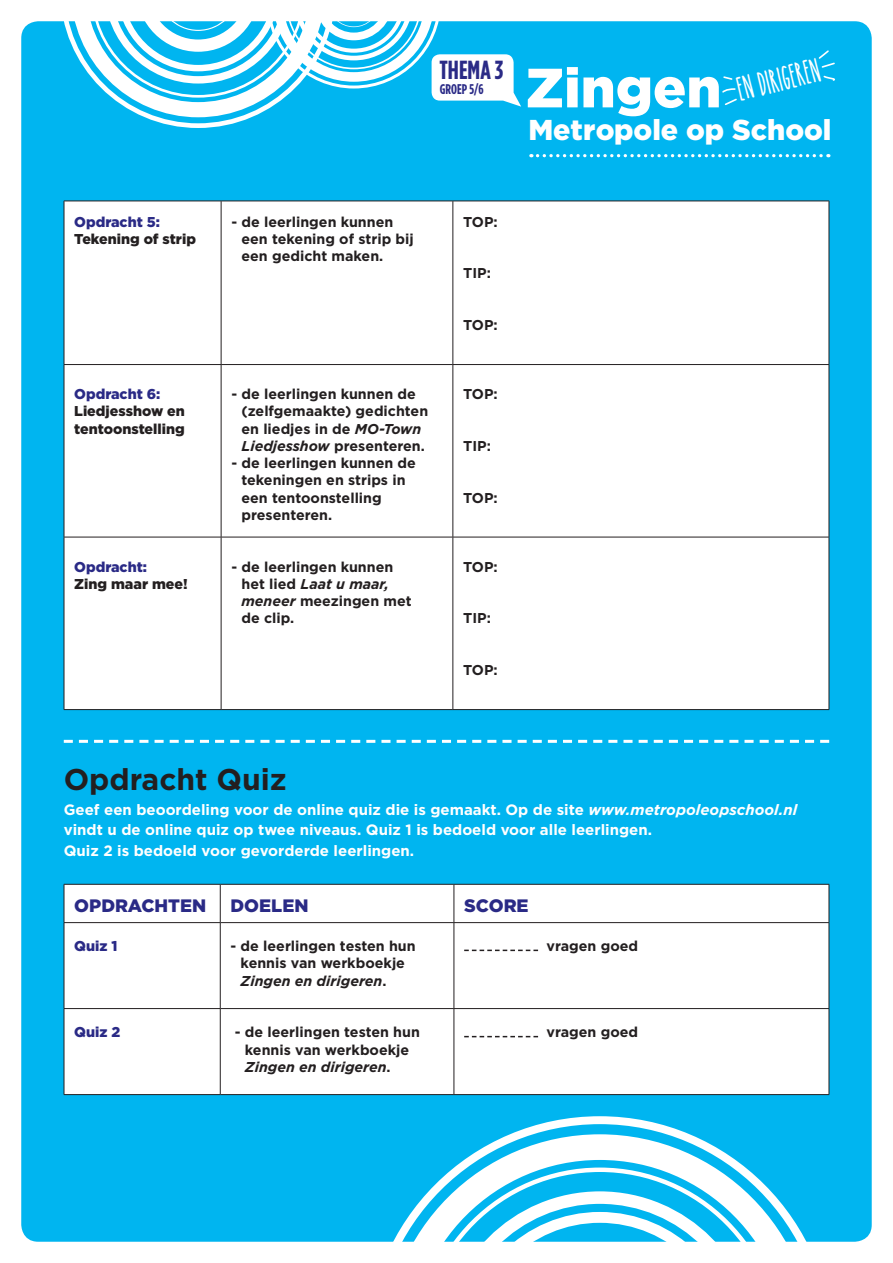
<style>
.page{position:relative;width:893px;height:1263px;background:#fff}
.page>*{position:absolute;margin:0;border:0;box-sizing:border-box;transform-origin:0 0}
.t1{font:900 55.2px "Gotham";color:#fff}
.t2{font:700 30px "Gotham";color:#231f20}
.t3{font:900 28.65px "Gotham";color:#fff}
.t4{font:700 26.1px "Gotham Condensed";color:#2a2a86}
.t5{font:23.1px "The Skinnybold";color:#fff;scale:.96 1}
.t6{font:900 18px "Gotham";color:#2a2a86}
.t7{font:700 15px/19.5px "Gotham";color:#fff}
.t8{font:700 14.25px/17.2px "Gotham";color:#231f20}
.t9{font:900 14.25px/17.2px "Gotham";color:#231f20}
.t10{font:900 14.25px "Gotham";color:#2a2a86}
.t11{font:700 14.1px "Gotham Condensed";color:#2a2a86}
.s1{font-style:italic}
</style>
<div class="page">
<div style="left:21px;top:21px;width:851px;height:1221px;background:#00b5f0;border-radius:17px"></div>
<svg style="left:64px;top:740px;width:765px;height:3px"></svg>
<div style="left:65px;top:202px;width:764px;height:507px;background:#fff"></div>
<hr style="left:453px;top:201px;width:376px;height:1px;background:#231f20">
<hr style="left:453px;top:201px;width:1px;height:163px;background:#231f20">
<hr style="left:829px;top:201px;width:1px;height:163px;background:#231f20">
<hr style="left:453px;top:364px;width:376px;height:1px;background:#231f20">
<hr style="left:64px;top:201px;width:157px;height:1px;background:#231f20">
<hr style="left:64px;top:201px;width:1px;height:163px;background:#231f20">
<hr style="left:221px;top:201px;width:232px;height:1px;background:#231f20">
<hr style="left:221px;top:201px;width:1px;height:163px;background:#231f20">
<hr style="left:64px;top:364px;width:157px;height:1px;background:#231f20">
<hr style="left:64px;top:365px;width:1px;height:172px;background:#231f20">
<hr style="left:221px;top:364px;width:232px;height:1px;background:#231f20">
<hr style="left:221px;top:365px;width:1px;height:172px;background:#231f20">
<hr style="left:453px;top:365px;width:1px;height:172px;background:#231f20">
<hr style="left:829px;top:365px;width:1px;height:172px;background:#231f20">
<hr style="left:64px;top:537px;width:157px;height:1px;background:#231f20">
<hr style="left:64px;top:537px;width:1px;height:172px;background:#231f20">
<hr style="left:221px;top:537px;width:232px;height:1px;background:#231f20">
<hr style="left:221px;top:537px;width:1px;height:172px;background:#231f20">
<hr style="left:453px;top:537px;width:376px;height:1px;background:#231f20">
<hr style="left:453px;top:537px;width:1px;height:172px;background:#231f20">
<hr style="left:829px;top:537px;width:1px;height:172px;background:#231f20">
<hr style="left:64px;top:709px;width:157px;height:1px;background:#231f20">
<hr style="left:221px;top:709px;width:232px;height:1px;background:#231f20">
<hr style="left:453px;top:709px;width:376px;height:1px;background:#231f20">
<div style="left:65px;top:885px;width:764px;height:209px;background:#fff"></div>
<hr style="left:64px;top:884px;width:156px;height:1px;background:#231f20">
<hr style="left:64px;top:884px;width:1px;height:38px;background:#231f20">
<hr style="left:220px;top:884px;width:234px;height:1px;background:#231f20">
<hr style="left:220px;top:884px;width:1px;height:38px;background:#231f20">
<hr style="left:454px;top:884px;width:375px;height:1px;background:#231f20">
<hr style="left:454px;top:884px;width:1px;height:38px;background:#231f20">
<hr style="left:829px;top:884px;width:1px;height:38px;background:#231f20">
<hr style="left:64px;top:922px;width:156px;height:1px;background:#231f20">
<hr style="left:64px;top:923px;width:1px;height:85px;background:#231f20">
<hr style="left:220px;top:922px;width:234px;height:1px;background:#231f20">
<hr style="left:220px;top:923px;width:1px;height:85px;background:#231f20">
<hr style="left:454px;top:922px;width:375px;height:1px;background:#231f20">
<hr style="left:454px;top:923px;width:1px;height:85px;background:#231f20">
<hr style="left:829px;top:923px;width:1px;height:85px;background:#231f20">
<hr style="left:64px;top:1008px;width:156px;height:1px;background:#231f20">
<hr style="left:64px;top:1009px;width:1px;height:85px;background:#231f20">
<hr style="left:220px;top:1008px;width:234px;height:1px;background:#231f20">
<hr style="left:220px;top:1009px;width:1px;height:85px;background:#231f20">
<hr style="left:454px;top:1008px;width:375px;height:1px;background:#231f20">
<hr style="left:454px;top:1009px;width:1px;height:85px;background:#231f20">
<hr style="left:829px;top:1009px;width:1px;height:85px;background:#231f20">
<hr style="left:64px;top:1094px;width:156px;height:1px;background:#231f20">
<hr style="left:220px;top:1094px;width:234px;height:1px;background:#231f20">
<hr style="left:454px;top:1094px;width:375px;height:1px;background:#231f20">
<svg style="left:464px;top:950px;width:74px;height:1px"></svg>
<svg style="left:464px;top:1036px;width:74px;height:1px"></svg>
<svg style="left:367px;top:1116px;width:466px;height:126px"></svg>
<svg style="left:60px;top:21px;width:381px;height:107px"></svg>
<div style="left:432px;top:54px;width:82px;height:47px;background:#fff;border-radius:8px"></div>
<svg style="left:531px;top:154px;width:298px;height:3px"></svg>
<svg style="left:723px;top:76px;width:10px;height:4px"></svg>
<svg style="left:722px;top:88px;width:15px;height:18px"></svg>
<svg style="left:818px;top:50px;width:17px;height:31px"></svg>
<p class="t4" style="left:439px;top:55px;width:66px">THEMA 3</p>
<p class="t11" style="left:440px;top:81px;width:45px">GROEP 5/6</p>
<p class="t5" style="left:736px;top:77px;width:90px;rotate:-14deg">EN DIRIGEREN</p>
<p class="t1" style="left:526px;top:56px;width:197px">Zingen</p>
<p class="t3" style="left:528px;top:113px;width:305px">Metropole op School</p>
<p class="t10" style="left:74px;top:213px;width:87px">Opdracht 5:</p>
<p class="t9" style="left:74px;top:230px;width:123px">Tekening of strip</p>
<p class="t8" style="left:241px;top:212px;width:174px;text-indent:-10px">- de leerlingen kunnen een tekening of strip bij een gedicht maken.</p>
<p class="t8" style="left:463px;top:212px;width:36px">TOP:</p>
<p class="t8" style="left:463px;top:264px;width:29px">TIP:</p>
<p class="t8" style="left:463px;top:316px;width:36px">TOP:</p>
<p class="t10" style="left:74px;top:386px;width:88px">Opdracht 6:</p>
<p class="t9" style="left:74px;top:402px;width:112px">Liedjesshow en tentoonstelling</p>
<p class="t8" style="left:241px;top:385px;width:188px;text-indent:-10px">- de leerlingen kunnen de (zelfgemaakte) gedichten en liedjes in de <span class="s1">MO-Town<br>Liedjesshow</span> presenteren.</p>
<p class="t8" style="left:241px;top:454px;width:176px;text-indent:-10px">- de leerlingen kunnen de tekeningen en strips in een tentoonstelling presenteren.</p>
<p class="t8" style="left:463px;top:385px;width:36px">TOP:</p>
<p class="t8" style="left:463px;top:437px;width:29px">TIP:</p>
<p class="t8" style="left:463px;top:488px;width:36px">TOP:</p>
<p class="t10" style="left:74px;top:558px;width:74px">Opdracht:</p>
<p class="t9" style="left:74px;top:575px;width:115px">Zing maar mee!</p>
<p class="t8" style="left:241px;top:557px;width:172px;text-indent:-10px">- de leerlingen kunnen het lied <span class="s1">Laat u maar, meneer</span> meezingen met de clip.</p>
<p class="t8" style="left:463px;top:557px;width:36px">TOP:</p>
<p class="t8" style="left:463px;top:609px;width:29px">TIP:</p>
<p class="t8" style="left:463px;top:661px;width:36px">TOP:</p>
<p class="t2" style="left:64px;top:762px;width:224px">Opdracht Quiz</p>
<p class="t7" style="left:64px;top:800px;width:735px">Geef een beoordeling voor de online quiz die is gemaakt. Op de site <span class="s1">www.metropoleopschool.nl </span>vindt u de online quiz op twee niveaus. Quiz 1 is bedoeld voor alle leerlingen.</p>
<p class="t7" style="left:64px;top:841px;width:352px">Quiz 2 is bedoeld voor gevorderde leerlingen.</p>
<p class="t6" style="left:74px;top:895px;width:133px">OPDRACHTEN</p>
<p class="t6" style="left:231px;top:895px;width:79px">DOELEN</p>
<p class="t6" style="left:464px;top:895px;width:66px">SCORE</p>
<p class="t10" style="left:74px;top:938px;width:45px">Quiz 1</p>
<p class="t8" style="left:241px;top:937px;width:177px;text-indent:-10px">- de leerlingen testen hun kennis van werkboekje<br><span class="s1">Zingen en dirigeren</span>.</p>
<p class="t8" style="left:547px;top:937px;width:93px">vragen goed</p>
<p class="t10" style="left:74px;top:1024px;width:48px">Quiz 2</p>
<p class="t8" style="left:245px;top:1023px;width:177px;text-indent:-10px">- de leerlingen testen hun kennis van werkboekje<br><span class="s1">Zingen en dirigeren</span>.</p>
<p class="t8" style="left:547px;top:1023px;width:93px">vragen goed</p>
</div>
